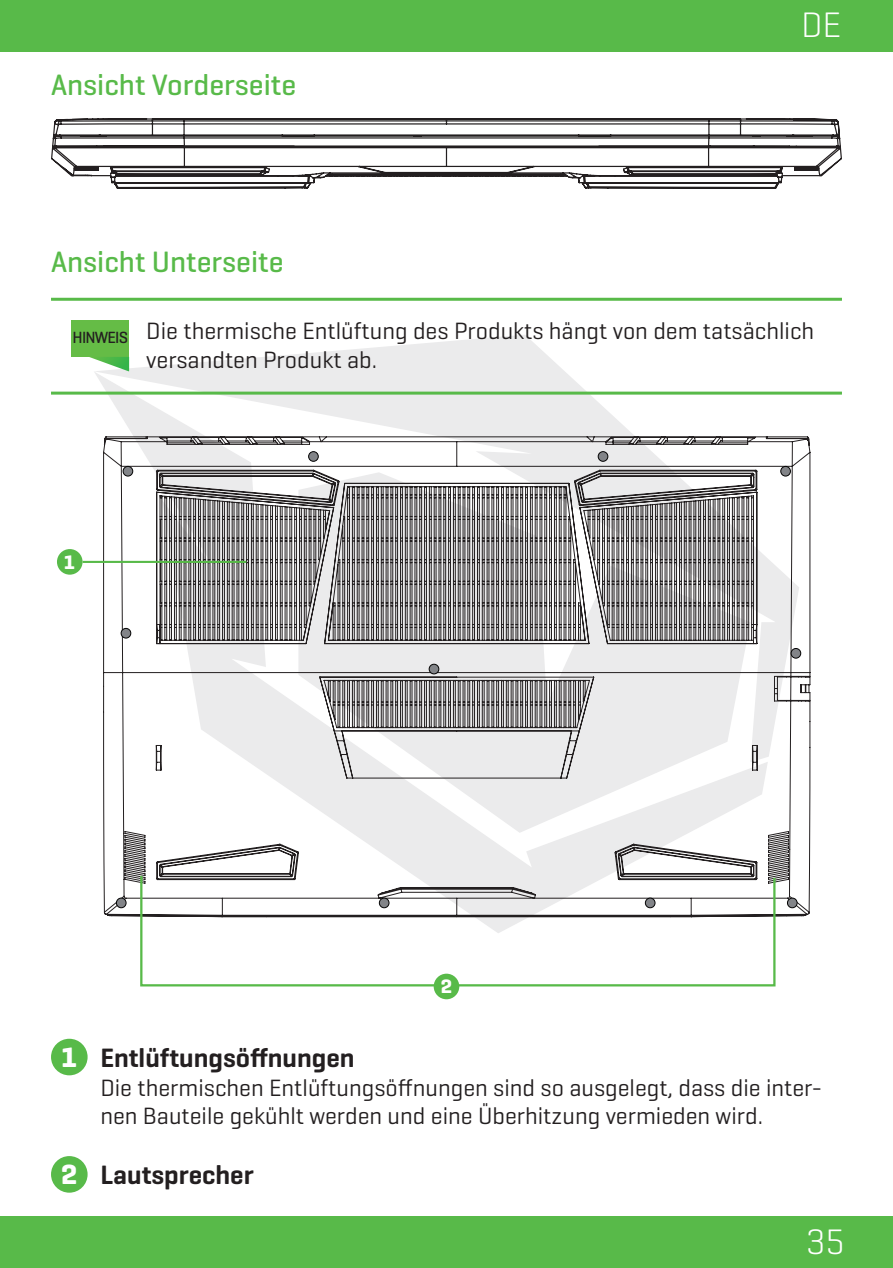
<style>
.page{position:relative;width:893px;height:1268px;background:#fff}
.page>*{position:absolute;margin:0;border:0;box-sizing:border-box;transform-origin:0 0}
.t1{font:300 36px "Geogrotesque";color:#fff}
.t2{font:500 30px "Geogrotesque";color:#58ba49}
.t3{font:700 28.2px "Geogrotesque";color:#fff}
.t4{font:600 27px "Geogrotesque";color:#231f20}
.t5{font:24px/28.8px "Geogrotesque";color:#231f20}
.t6{font:700 19.8px "Geogrotesque";color:#fff}
.t7{font:500 16.5px "Geogrotesque";letter-spacing:-.05em;color:#231f20}
</style>
<div class="page">
<div style="left:0;top:0;width:893px;height:51px;background:#58ba49"></div>
<div style="left:0;top:1216px;width:893px;height:51px;background:#58ba49"></div>
<svg style="left:129px;top:335px;width:670px;height:60px"></svg>
<svg style="left:94px;top:371px;width:674px;height:64px;fill:#ebebec"></svg>
<div style="left:51px;top:1038px;width:37px;height:37px;background:#58ba49;border-radius:50%"></div>
<div style="left:51px;top:1155px;width:37px;height:37px;background:#58ba49;border-radius:50%"></div>
<hr style="left:51px;top:298px;width:791px;height:3px;background:#58ba49">
<hr style="left:51px;top:391px;width:791px;height:3px;background:#58ba49">
<div style="left:71px;top:321px;width:58px;height:36px;background:#65bc46"></div>
<svg style="left:89px;top:357px;width:40px;height:14px"></svg>
<svg style="left:103px;top:435px;width:708px;height:482px"></svg>
<div style="left:116px;top:897px;width:10px;height:10px;background:#828488;border-radius:50%"></div>
<div style="left:116px;top:897px;width:11px;height:11px;border:1px solid #030303;border-radius:50%"></div>
<div style="left:123px;top:466px;width:10px;height:10px;background:#828488;border-radius:50%"></div>
<div style="left:123px;top:466px;width:10px;height:10px;border:1px solid #030303;border-radius:50%"></div>
<div style="left:121px;top:628px;width:10px;height:10px;background:#828488;border-radius:50%"></div>
<div style="left:121px;top:627px;width:10px;height:11px;border:1px solid #030303;border-radius:50%"></div>
<div style="left:309px;top:451px;width:9px;height:10px;background:#828488;border-radius:50%"></div>
<div style="left:308px;top:451px;width:11px;height:10px;border:1px solid #030303;border-radius:50%"></div>
<div style="left:598px;top:451px;width:10px;height:10px;background:#828488;border-radius:50%"></div>
<div style="left:598px;top:451px;width:10px;height:10px;border:1px solid #030303;border-radius:50%"></div>
<div style="left:787px;top:897px;width:10px;height:10px;background:#828488;border-radius:50%"></div>
<div style="left:787px;top:897px;width:11px;height:11px;border:1px solid #030303;border-radius:50%"></div>
<div style="left:781px;top:466px;width:9px;height:10px;background:#828488;border-radius:50%"></div>
<div style="left:780px;top:466px;width:11px;height:10px;border:1px solid #030303;border-radius:50%"></div>
<div style="left:791px;top:648px;width:10px;height:10px;background:#828488;border-radius:50%"></div>
<div style="left:791px;top:648px;width:10px;height:10px;border:1px solid #030303;border-radius:50%"></div>
<div style="left:429px;top:664px;width:10px;height:9px;background:#828488;border-radius:50%"></div>
<div style="left:429px;top:663px;width:10px;height:11px;border:1px solid #030303;border-radius:50%"></div>
<hr style="left:83px;top:560px;width:163px;height:3px;background:#58ba49">
<svg style="left:139px;top:873px;width:638px;height:114px"></svg>
<div style="left:57px;top:549px;width:26px;height:25px;background:#58ba49;border-radius:50%"></div>
<div style="left:434px;top:973px;width:25px;height:26px;background:#58ba49;border-radius:50%"></div>
<svg style="left:51px;top:118px;width:791px;height:71px"></svg>
<p class="t2" style="left:51px;top:66px;width:247px">Ansicht Vorderseite</p>
<p class="t2" style="left:51px;top:243px;width:234px">Ansicht Unterseite</p>
<h1 class="t1" style="left:801px;top:2px;width:42px">DE</h1>
<p class="t7" style="left:73px;top:327px;width:57px">HINWEIS</p>
<p class="t5" style="left:146px;top:316px;width:669px">Die thermische Entlüftung des Produkts hängt von dem tatsächlich</p>
<p class="t5" style="left:146px;top:345px;width:232px">versandten Produkt ab.</p>
<p class="t6" style="left:64px;top:549px;width:13px">1</p>
<p class="t6" style="left:441px;top:974px;width:13px">2</p>
<p class="t3" style="left:61px;top:1039px;width:18px">1</p>
<p class="t4" style="left:100px;top:1040px;width:256px">Entlüftungsöffnungen</p>
<p class="t5" style="left:100px;top:1071px;width:724px">Die thermischen Entlüftungsöffnungen sind so ausgelegt, dass die inter&shy;nen Bauteile gekühlt werden und eine Überhitzung vermieden wird.</p>
<p class="t3" style="left:61px;top:1156px;width:18px">2</p>
<p class="t4" style="left:100px;top:1157px;width:155px">Lautsprecher</p>
<h1 class="t1" style="left:806px;top:1219px;width:40px">35</h1>
</div>
